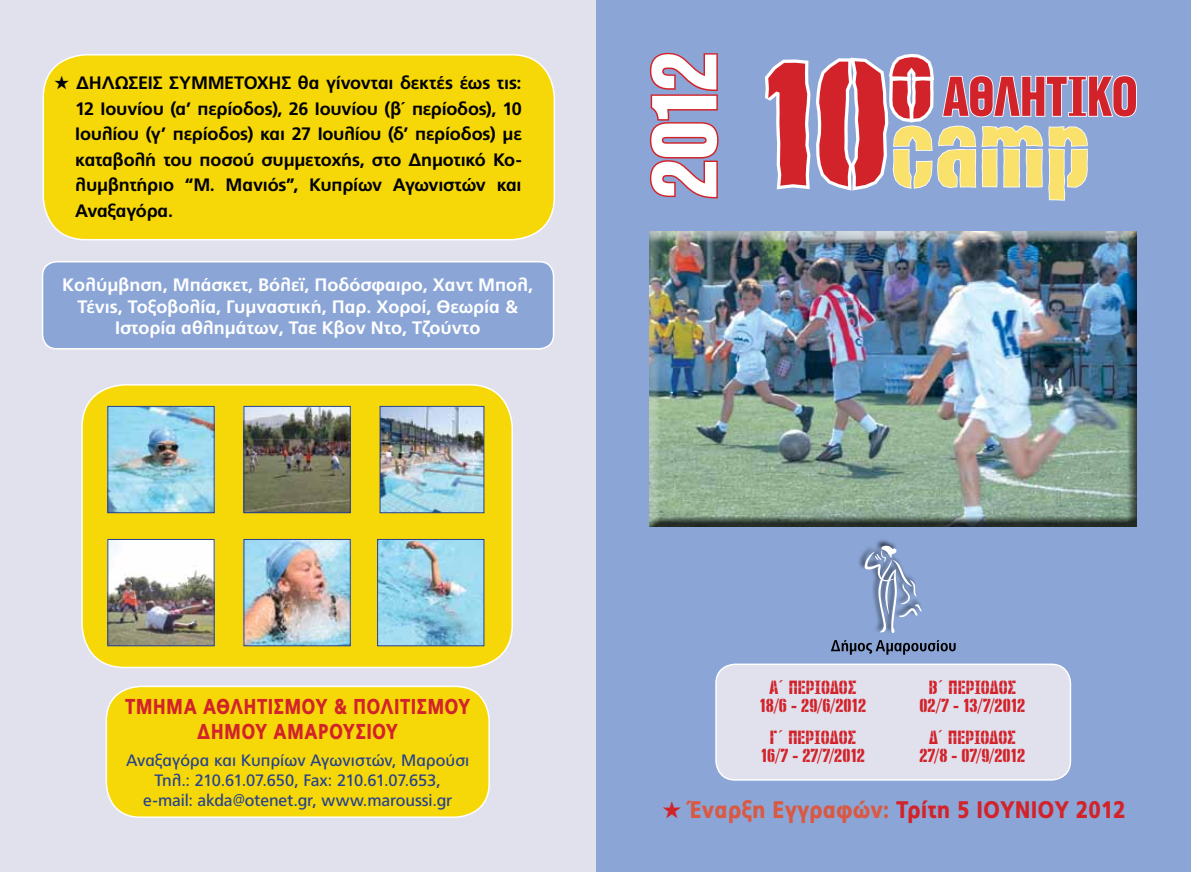
<style>
.page{position:relative;width:1191px;height:872px;background:#fff}
.page>*{position:absolute;margin:0;border:0;box-sizing:border-box;transform-origin:0 0}
.t1{font:99.6px "PF Diesel Rough";color:#d2232a}
.t2{font:99.45px "PF Diesel Rough";color:#f9e16c}
.t3{font:87.45px "PF Diesel Solid";color:#fff}
.t4{font:52.65px "PF Diesel Solid";letter-spacing:-.005em;color:#d2232a}
.t5{font:900 24px "PF Catalog";color:#d2232a;scale:.87 1}
.t6{font:900 21.6px/24.9px "PF Catalog";letter-spacing:.02em;color:#d2232a;text-align:center;scale:.8 1}
.t7{font:700 18px/25.5px "PF Catalog";letter-spacing:-.015em;color:#000;text-align:justify}
.t8{font:700 18px/21.6px "PF Catalog";color:#fff;text-align:center}
.t9{font:18px/18px "PF Diesel";letter-spacing:.005em;color:#d2232a;text-align:center}
.t10{font:16.5px/19.5px "PF Catalog";letter-spacing:-.005em;color:#25408f;text-align:center}
.s1{font-size:186.45px;color:#d2232a}
.s2{color:#d95943}
</style>
<div class="page">
<div style="left:595px;top:0;width:596px;height:872px;background:#8ba6d6"></div>
<svg style="left:765px;top:54px;width:372px;height:147px"></svg>
<svg style="left:649px;top:52px;width:70px;height:147px"></svg>
<div style="left:856px;top:538px;width:66px;height:96px;background:#000;opacity:.7"></div>
<svg style="left:864px;top:545px;width:58px;height:89px"></svg>
<svg style="left:831px;top:640px;width:124px;height:14px"></svg>
<div style="left:716px;top:664px;width:354px;height:116px;background:#e1e0ed;border-radius:19px"></div>
<div style="left:715px;top:663px;width:356px;height:117px;border:2px solid #fff;border-radius:19px"></div>
<div style="left:649px;top:232px;width:489px;height:294px;background:#000;opacity:.75"></div>
<div style="left:0;top:0;width:595px;height:872px;background:#e1e0ed"></div>
<div style="left:43px;top:262px;width:510px;height:87px;background:#8ba6d6;border-radius:14px"></div>
<div style="left:42px;top:261px;width:512px;height:88px;border:2px solid #fff;border-radius:14px"></div>
<div style="left:82px;top:385px;width:430px;height:282px;background:#f6d809;border-radius:43px"></div>
<div style="left:81px;top:384px;width:432px;height:284px;border:2px solid #fff;border-radius:43px"></div>
<img style="left:109px;top:541px;width:103px;height:103px">
<div style="left:107px;top:539px;width:107px;height:107px;border:1px solid #25408f"></div>
<img style="left:245px;top:541px;width:104px;height:103px">
<div style="left:243px;top:539px;width:108px;height:107px;border:1px solid #25408f"></div>
<img style="left:379px;top:541px;width:103px;height:103px">
<div style="left:377px;top:539px;width:107px;height:107px;border:1px solid #25408f"></div>
<img style="left:109px;top:408px;width:103px;height:103px">
<div style="left:107px;top:406px;width:107px;height:107px;border:1px solid #25408f"></div>
<img style="left:245px;top:408px;width:104px;height:103px">
<div style="left:243px;top:406px;width:108px;height:107px;border:1px solid #25408f"></div>
<img style="left:382px;top:408px;width:100px;height:103px">
<div style="left:380px;top:406px;width:104px;height:107px;border:1px solid #25408f"></div>
<div style="left:106px;top:686px;width:383px;height:131px;background:#f6d809;border-radius:34px"></div>
<div style="left:106px;top:685px;width:384px;height:133px;border:2px solid #fff;border-radius:34px"></div>
<div style="left:43px;top:55px;width:511px;height:185px;background:#f6d809;border-radius:43px"></div>
<div style="left:43px;top:54px;width:512px;height:186px;border:2px solid #fff;border-radius:43px"></div>
<p class="t7" style="left:75px;top:70px;width:448px;text-indent:-21px">★ ΔΗΛΩΣΕΙΣ ΣΥΜΜΕΤΟΧΗΣ θα γίνονται δεκτές έως τις:<br>12 Ιουνίου (α’ περίοδος), 26 Ιουνίου (β΄ περίοδος), 10<br>Ιουλίου (γ’ περίοδος) και 27 Ιουλίου (δ’ περίοδος) με καταβολή του ποσού συμμετοχής, στο Δημοτικό Κο&shy;λυμβητήριο “Μ. Μανιός”, Κυπρίων Αγωνιστών και Αναξαγόρα.</p>
<p class="t8" style="left:62px;top:274px;width:472px">Κολύμβηση, Μπάσκετ, Βόλεϊ, Ποδόσφαιρο, Χαντ Μπολ,<br>Τένις, Τοξοβολία, Γυμναστική, Παρ. Χοροί, Θεωρία &amp;<br>Ιστορία αθλημάτων, Ταε Κβον Ντο, Τζούντο</p>
<h3 class="t3" style="left:636px;top:198px;width:148px;rotate:-90deg">2012</h3>
<h1 class="t1" style="left:888px;top:26px;width:48px">o</h1>
<h2 class="t2" style="left:760px;top:95px;width:332px"><span class="s1">10</span>camp</h2>
<h3 class="t4" style="left:943px;top:68px;width:196px">αθλητικo</h3>
<p class="t9" style="left:759px;top:679px;width:108px">Α΄ ΠΕΡΙΟΔΟΣ<br>18/6 - 29/6/2012</p>
<p class="t9" style="left:919px;top:679px;width:107px">B΄ ΠΕΡΙΟΔΟΣ<br>02/7 - 13/7/2012</p>
<p class="t9" style="left:760px;top:729px;width:106px">Γ΄ ΠΕΡΙΟΔΟΣ<br>16/7 - 27/7/2012</p>
<p class="t9" style="left:929px;top:729px;width:88px">Δ΄ ΠΕΡΙΟΔΟΣ</p>
<p class="t6" style="left:125px;top:694px;width:433px">ΤΜΗΜΑ ΑΘΛΗΤΙΣΜΟΥ &amp; ΠΟΛΙΤΙΣΜΟΥ<br>ΔΗΜΟΥ ΑΜΑΡΟΥΣΙΟΥ</p>
<p class="t10" style="left:126px;top:751px;width:345px">Αναξαγόρα και Κυπρίων Αγωνιστών, Μαρούσι</p>
<p class="t9" style="left:919px;top:747px;width:107px">27/8 - 07/9/2012</p>
<p class="t10" style="left:143px;top:770px;width:310px">Τηλ.: 210.61.07.650, Fax: 210.61.07.653, e-mail: akda@otenet.gr, www.maroussi.gr</p>
<h3 class="t5" style="left:662px;top:795px;width:534px">★ <span class="s2">Έναρξη Εγγραφών:</span> Τρίτη 5 ΙΟΥΝΙΟΥ 2012</h3>
</div>
